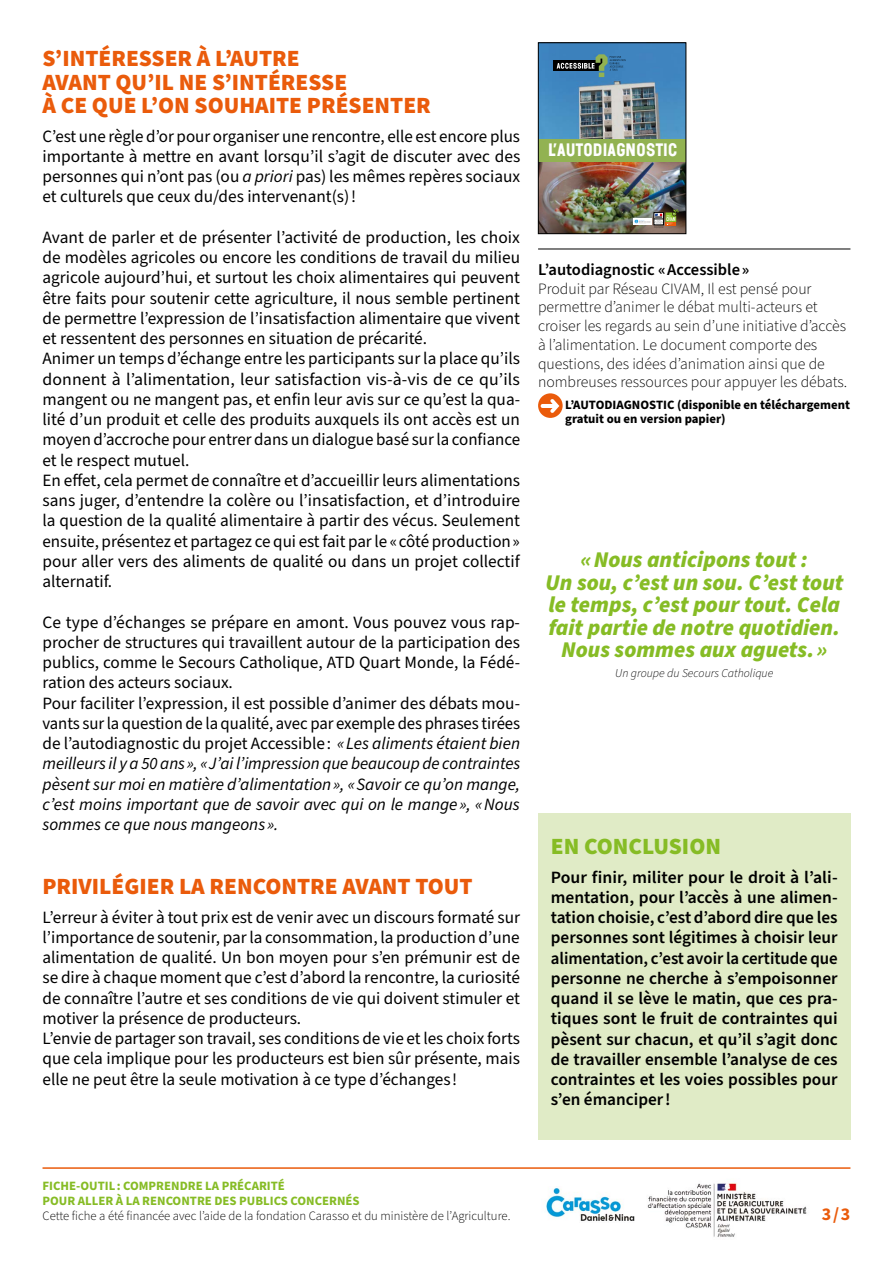
<style>
.page{position:relative;width:893px;height:1263px;background:#fff}
.page>*{position:absolute;margin:0;border:0;box-sizing:border-box;transform-origin:0 0}
.t1{font:900 23.25px/23.2px "Source Sans Pro";color:#ea5b0b}
.t2{font:900 23.25px "Source Sans Pro";color:#86bc25}
.t3{font:italic 900 22.5px/22.5px "Source Sans Pro";color:#86bc25;text-align:center}
.t4{font:18px "Source Sans Variable";color:#ea5b0b}
.t5{font:17.25px/20.2px "Source Sans Pro";color:#000}
.t6{font:600 17.25px/20.2px "Source Sans Pro";color:#000;text-align:justify}
.t7{font:16.8px "Wilma Base";color:#fff}
.t8{font:600 16.5px "Source Sans Pro";color:#000}
.t9{font:300 15.75px/18.8px "Source Sans Pro";color:#000}
.t10{font:300 12.75px "Source Sans Pro";color:#000}
.t11{font:700 12.75px/15px "Source Sans Pro";color:#86bc25}
.t12{font:700 12.75px/13.5px "Source Sans Pro";color:#000}
.t13{font:italic 300 12px "Source Sans Pro";color:#000}
.s1{font-style:italic}
</style>
<div class="page">
<img style="left:538px;top:42px;width:149px;height:193px">
<hr style="left:538px;top:249px;width:312px;height:1px;background:#000">
<svg style="left:538px;top:393px;width:25px;height:25px"></svg>
<svg style="left:541px;top:399px;width:18px;height:14px"></svg>
<div style="left:538px;top:813px;width:312px;height:327px;background:#e0ebc6"></div>
<img style="left:546px;top:1188px;width:89px;height:33px">
<img style="left:647px;top:1183px;width:160px;height:54px">
<hr style="left:43px;top:1167px;width:807px;height:2px;background:#ea5b0b">
<h1 class="t1" style="left:43px;top:47px;width:390px">S’INTÉRESSER À L’AUTRE<br>AVANT QU’IL NE S’INTÉRESSE<br>À CE QUE L’ON SOUHAITE PRÉSENTER</h1>
<p class="t5" style="left:43px;top:126px;width:479px;text-align:justify">C’est une règle d’or pour organiser une rencontre, elle est encore plus importante à mettre en avant lorsqu’il s’agit de discuter avec des personnes qui n’ont pas (ou <span class="s1">a priori</span> pas) les mêmes repères sociaux et culturels que ceux du/des intervenant(s) !</p>
<p class="t5" style="left:43px;top:228px;width:479px">Avant de parler et de présenter l’activité de production, les choix de modèles agricoles ou encore les conditions de travail du milieu agricole aujourd’hui, et surtout les choix alimentaires qui peuvent être faits pour soutenir cette agriculture, il nous semble pertinent de permettre l’expression de l’insatisfaction alimentaire que vivent et ressentent des personnes en situation de précarité.<br>Animer un temps d’échange entre les participants sur la place qu’ils donnent à l’alimentation, leur satisfaction vis-à-vis de ce qu’ils mangent ou ne mangent pas, et enfin leur avis sur ce qu’est la qua&shy;lité d’un produit et celle des produits auxquels ils ont accès est un moyen d’accroche pour entrer dans un dialogue basé sur la confiance et le respect mutuel.<br>En effet, cela permet de connaître et d’accueillir leurs alimentations sans juger, d’entendre la colère ou l’insatisfaction, et d’introduire la question de la qualité alimentaire à partir des vécus. Seulement ensuite, présentez et partagez ce qui est fait par le « côté production » pour aller vers des aliments de qualité ou dans un projet collectif alternatif.</p>
<p class="t5" style="left:43px;top:612px;width:479px">Ce type d’échanges se prépare en amont. Vous pouvez vous rap&shy;procher de structures qui travaillent autour de la participation des publics, comme le Secours Catholique, ATD Quart Monde, la Fédé&shy;ration des acteurs sociaux.<br>Pour faciliter l’expression, il est possible d’animer des débats mou&shy;vants sur la question de la qualité, avec par exemple des phrases tirées de l’autodiagnostic du projet Accessible : <span class="s1">« Les aliments étaient bien meilleurs il y a 50 ans », « J’ai l’impression que beaucoup de contraintes pèsent sur moi en matière d’alimentation », « Savoir ce qu’on mange, c’est moins important que de savoir avec qui on le mange », « Nous sommes ce que nous mangeons ».</span></p>
<h1 class="t1" style="left:43px;top:875px;width:432px">PRIVILÉGIER LA RENCONTRE AVANT TOUT</h1>
<p class="t5" style="left:43px;top:907px;width:479px">L’erreur à éviter à tout prix est de venir avec un discours formaté sur l’importance de soutenir, par la consommation, la production d’une alimentation de qualité. Un bon moyen pour s’en prémunir est de se dire à chaque moment que c’est d’abord la rencontre, la curiosité de connaître l’autre et ses conditions de vie qui doivent stimuler et motiver la présence de producteurs.<br>L’envie de partager son travail, ses conditions de vie et les choix forts que cela implique pour les producteurs est bien sûr présente, mais elle ne peut être la seule motivation à ce type d’échanges !</p>
<p class="t7" style="left:548px;top:139px;width:131px">L’AUTODIAGNOSTIC</p>
<p class="t8" style="left:538px;top:258px;width:213px">L’autodiagnostic « Accessible »</p>
<p class="t9" style="left:538px;top:279px;width:311px">Produit par Réseau CIVAM, Il est pensé pour permettre d’animer le débat multi-acteurs et croiser les regards au sein d’une initiative d’accès à l’alimentation. Le document comporte des questions, des idées d’animation ainsi que de nombreuses ressources pour appuyer les débats.</p>
<p class="t12" style="left:565px;top:399px;width:286px">L’AUTODIAGNOSTIC (disponible en téléchargement gratuit ou en version papier)</p>
<h2 class="t3" style="left:545px;top:549px;width:300px">« Nous anticipons tout :<br>Un sou, c’est un sou. C’est tout le temps, c’est pour tout. Cela fait partie de notre quotidien.<br>Nous sommes aux aguets. »</h2>
<p class="t13" style="left:615px;top:665px;width:160px">Un groupe du Secours Catholique</p>
<h1 class="t2" style="left:551px;top:830px;width:172px">EN CONCLUSION</h1>
<p class="t6" style="left:551px;top:867px;width:288px">Pour finir, militer pour le droit à l’ali&shy;mentation, pour l’accès à une alimen&shy;tation choisie, c’est d’abord dire que les personnes sont légitimes à choisir leur alimentation, c’est avoir la certitude que personne ne cherche à s’empoisonner quand il se lève le matin, que ces pra&shy;tiques sont le fruit de contraintes qui pèsent sur chacun, et qu’il s’agit donc de travailler ensemble l’analyse de ces contraintes et les voies possibles pour s’en émanciper !</p>
<p class="t11" style="left:43px;top:1178px;width:319px">FICHE-OUTIL : COMPRENDRE LA PRÉCARITÉ<br>POUR ALLER À LA RENCONTRE DES PUBLICS CONCERNÉS</p>
<p class="t10" style="left:43px;top:1207px;width:469px">Cette fiche a été financée avec l’aide de la fondation Carasso et du ministère de l’Agriculture.</p>
<p class="t4" style="left:822px;top:1203px;width:30px">3 / 3</p>
</div>
